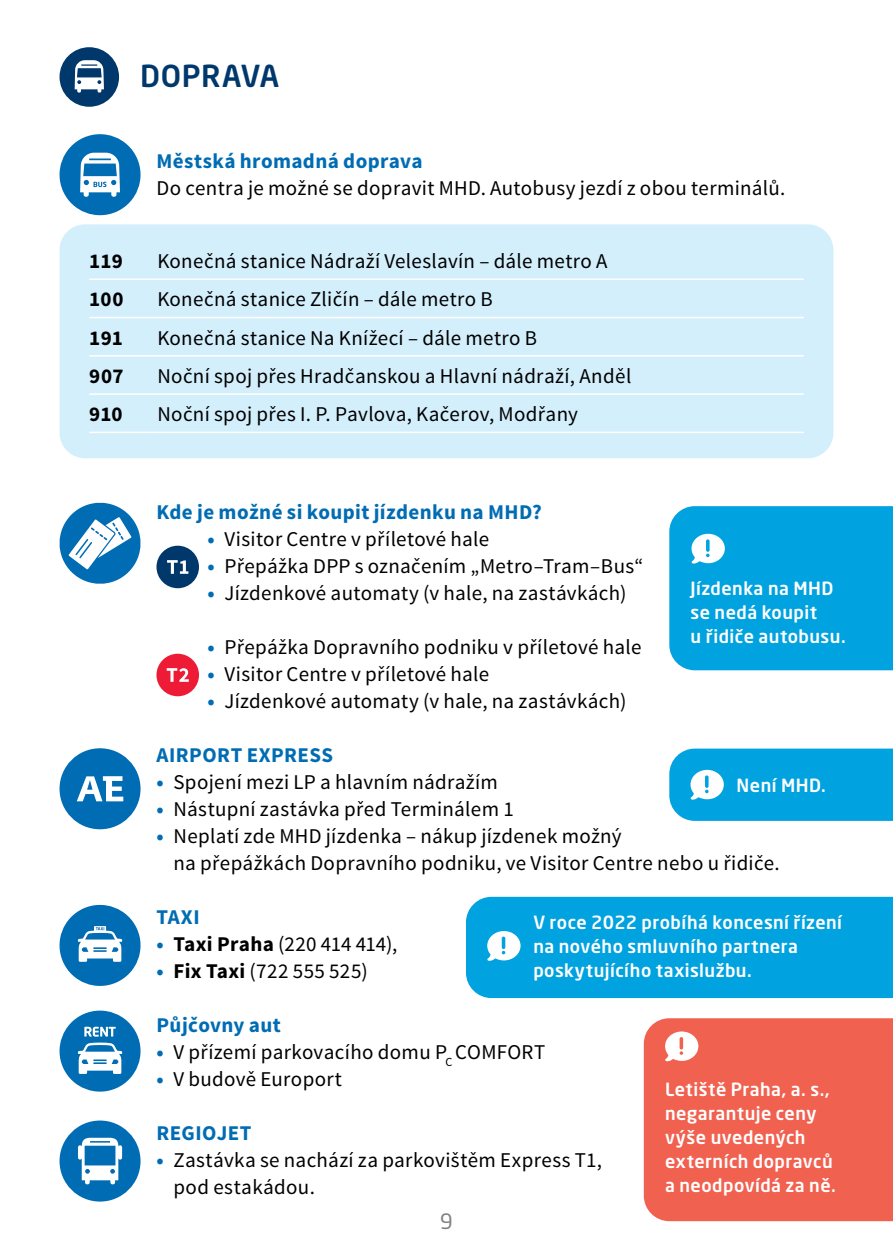
<style>
.page{position:relative;width:893px;height:1259px;background:#fff}
.page>*{position:absolute;margin:0;border:0;box-sizing:border-box;transform-origin:0 0}
.Nadpis-H1{font:500 30px "Neo Sans Pro LP";letter-spacing:.02em;color:#00386c}
.Zakladni-text{font:21px/27px "Source Sans Pro";letter-spacing:.015em;color:#000}
.Text-tabulky{font:21px "Source Sans Pro";letter-spacing:.015em;color:#000}
.Nadpis-H3{font:700 21px "Source Sans Pro";letter-spacing:.02em;color:#006cb3}
.Zakladni-text-2{font:21px "Source Sans Pro";letter-spacing:-.01em;color:#000}
.Text-tabulky-2{font:700 21px "Source Sans Pro";letter-spacing:.01em;color:#000}
.t1{font:21px "Neo Sans Pro LP";color:#808285}
.bunka-info{font:500 18px/24px "Neo Sans Pro LP";letter-spacing:.025em;color:#fff}
.s1{font-weight:700;color:#006cb3}
.s2{font-weight:700}
</style>
<div class="page">
<div style="left:60px;top:47px;width:59px;height:60px;background:#00386c;border-radius:50%"></div>
<svg style="left:75px;top:60px;width:29px;height:33px"></svg>
<div style="left:60px;top:224px;width:773px;height:234px;background:#d4effc;border-radius:26px"></div>
<hr style="left:89px;top:278px;width:68px;height:2px;background:#fff">
<hr style="left:157px;top:278px;width:647px;height:2px;background:#fff">
<hr style="left:89px;top:317px;width:68px;height:1px;background:#fff">
<hr style="left:157px;top:317px;width:647px;height:1px;background:#fff">
<hr style="left:89px;top:355px;width:68px;height:1px;background:#fff">
<hr style="left:157px;top:355px;width:647px;height:1px;background:#fff">
<hr style="left:89px;top:393px;width:68px;height:2px;background:#fff">
<hr style="left:157px;top:393px;width:647px;height:2px;background:#fff">
<hr style="left:89px;top:432px;width:68px;height:1px;background:#fff">
<hr style="left:157px;top:432px;width:647px;height:1px;background:#fff">
<svg style="left:60px;top:134px;width:81px;height:82px"></svg>
<div style="left:156px;top:546px;width:43px;height:42px;background:#00386c;border-radius:50%"></div>
<svg style="left:167px;top:560px;width:21px;height:14px"></svg>
<div style="left:156px;top:654px;width:43px;height:42px;background:#ed1b35;border-radius:50%"></div>
<svg style="left:167px;top:668px;width:22px;height:14px"></svg>
<svg style="left:669px;top:748px;width:224px;height:73px;background:#14a9e2"></svg>
<div style="left:669px;top:506px;width:224px;height:164px;background:#00a2e0"></div>
<div style="left:644px;top:1018px;width:249px;height:203px;background:#f16150"></div>
<svg style="left:665px;top:1031px;width:33px;height:30px"></svg>
<div style="left:466px;top:897px;width:427px;height:101px;background:#00a2e0"></div>
<svg style="left:60px;top:502px;width:81px;height:82px"></svg>
<div style="left:60px;top:748px;width:81px;height:81px;background:#006cb3;border-radius:50%"></div>
<svg style="left:77px;top:776px;width:46px;height:25px"></svg>
<svg style="left:60px;top:904px;width:81px;height:82px"></svg>
<svg style="left:60px;top:1010px;width:81px;height:82px"></svg>
<div style="left:60px;top:1120px;width:81px;height:81px;background:#006cb3;border-radius:50%"></div>
<svg style="left:78px;top:1137px;width:44px;height:47px"></svg>
<p class="Nadpis-H1" style="left:140px;top:57px;width:140px">DOPRAVA</p>
<p class="Nadpis-H3" style="left:156px;top:147px;width:268px">Městská hromadná doprava</p>
<p class="Zakladni-text" style="left:156px;top:174px;width:630px">Do centra je možné se dopravit MHD. Autobusy jezdí z obou terminálů.</p>
<p class="Text-tabulky-2" style="left:89px;top:247px;width:35px">119</p>
<p class="Text-tabulky" style="left:157px;top:248px;width:452px">Konečná stanice Nádraží Veleslavín – dále metro A</p>
<p class="Text-tabulky-2" style="left:89px;top:286px;width:36px">100</p>
<p class="Text-tabulky" style="left:157px;top:286px;width:337px">Konečná stanice Zličín – dále metro B</p>
<p class="Text-tabulky-2" style="left:89px;top:324px;width:35px">191</p>
<p class="Text-tabulky" style="left:157px;top:324px;width:381px">Konečná stanice Na Knížecí – dále metro B</p>
<p class="Text-tabulky-2" style="left:89px;top:362px;width:36px">907</p>
<p class="Text-tabulky" style="left:157px;top:363px;width:475px">Noční spoj přes Hradčanskou a Hlavní nádraží, Anděl</p>
<p class="Text-tabulky-2" style="left:89px;top:401px;width:35px">910</p>
<p class="Text-tabulky" style="left:157px;top:401px;width:422px">Noční spoj přes I. P. Pavlova, Kačerov, Modřany</p>
<p class="Nadpis-H3" style="left:156px;top:498px;width:387px">Kde je možné si koupit jízdenku na MHD?</p>
<p class="Zakladni-text" style="left:207px;top:525px;width:283px"><span class="s1">•</span> Visitor Centre v příletové hale</p>
<p class="Zakladni-text" style="left:207px;top:552px;width:437px"><span class="s1">•</span> Přepážka DPP s označením „Metro–Tram–Bus“</p>
<p class="Zakladni-text" style="left:207px;top:579px;width:420px"><span class="s1">•</span> Jízdenkové automaty (v hale, na zastávkách)</p>
<p class="Zakladni-text" style="left:207px;top:633px;width:435px"><span class="s1">•</span> Přepážka Dopravního podniku v příletové hale</p>
<p class="Zakladni-text" style="left:207px;top:660px;width:283px"><span class="s1">•</span> Visitor Centre v příletové hale</p>
<p class="Zakladni-text" style="left:207px;top:687px;width:420px"><span class="s1">•</span> Jízdenkové automaty (v hale, na zastávkách)</p>
<p class="Nadpis-H3" style="left:156px;top:741px;width:178px">AIRPORT EXPRESS</p>
<p class="Zakladni-text" style="left:156px;top:768px;width:343px"><span class="s1">•</span> Spojení mezi LP a hlavním nádražím</p>
<p class="Zakladni-text" style="left:156px;top:795px;width:359px"><span class="s1">•</span> Nástupní zastávka před Terminálem 1</p>
<p class="Zakladni-text" style="left:173px;top:822px;width:608px;text-indent:-17px"><span class="s1">•</span> Neplatí zde MHD jízdenka – nákup jízdenek možný<br>na přepážkách Dopravního podniku, ve Visitor Centre nebo u řidiče.</p>
<p class="Nadpis-H3" style="left:156px;top:903px;width:45px">TAXI</p>
<p class="Zakladni-text-2" style="left:156px;top:931px;width:242px"><span class="s1">•</span> <span class="s2">Taxi Praha</span> (220 414 414),</p>
<p class="Zakladni-text" style="left:156px;top:957px;width:213px"><span class="s1">•</span> <span class="s2">Fix Taxi</span> (722 555 525)</p>
<p class="Nadpis-H3" style="left:156px;top:1011px;width:126px">Půjčovny aut</p>
<p class="Zakladni-text" style="left:156px;top:1038px;width:390px"><span class="s1">•</span> V přízemí parkovacího domu P<sub>C</sub> COMFORT</p>
<p class="Zakladni-text" style="left:156px;top:1065px;width:187px"><span class="s1">•</span> V budově Europort</p>
<p class="Nadpis-H3" style="left:156px;top:1119px;width:97px">REGIOJET</p>
<p class="Zakladni-text" style="left:173px;top:1146px;width:430px;text-indent:-17px"><span class="s1">•</span> Zastávka se nachází za parkovištěm Express T1, pod estakádou.</p>
<p class="bunka-info" style="left:690px;top:576px;width:157px">Jízdenka na MHD se nedá koupit<br>u řidiče autobusu.</p>
<p class="bunka-info" style="left:737px;top:772px;width:91px">Není MHD.</p>
<p class="bunka-info" style="left:533px;top:910px;width:310px">V roce 2022 probíhá koncesní řízení na nového smluvního partnera poskytujícího taxislužbu.</p>
<p class="bunka-info" style="left:665px;top:1077px;width:172px">Letiště Praha, a. s., negarantuje ceny výše uvedených externích dopravců a neodpovídá za ně.</p>
<p class="t1" style="left:440px;top:1208px;width:14px">9</p>
</div>
